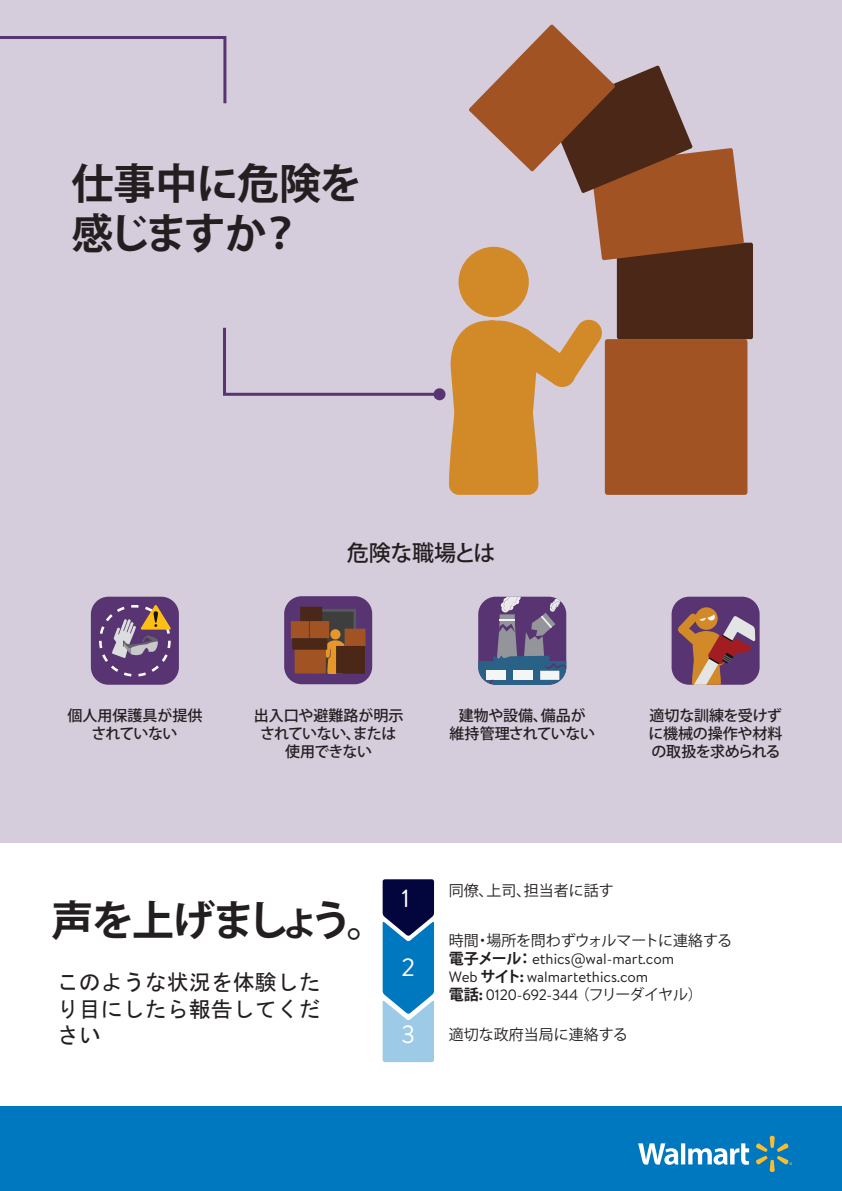
<style>
.page{position:relative;width:842px;height:1191px;background:#fff}
.page>*{position:absolute;margin:0;border:0;box-sizing:border-box;transform-origin:0 0}
.t1{font:700 42px/50.4px "Koz Go Std";letter-spacing:-.04em;color:#231f20}
.t2{font:700 42px "Koz Go Std";letter-spacing:-.07em;color:#231f20}
.t3{font:25px "Bogle";color:#fff}
.t4{font:22px/26.4px "MS Gothic";color:#231f20;text-align:justify}
.t5{font:500 22px "Koz Go Std";letter-spacing:-.015em;color:#231f20}
.t6{font:15px/18px "Bogle";color:#231f20}
.t7{font:500 15px/18px "Koz Go Std";letter-spacing:-.02em;color:#231f20;text-align:center}
.t8{font:15px "Koz Go Std";color:#231f20}
.t9{font:500 15px/18px "Koz Go Std";color:#231f20;text-align:center}
.s1{font-family:"Koz Go Std";font-weight:700}
.s2{font-family:"Myriad Pro";font-weight:700}
.s3{font-family:"Koz Go Std"}
</style>
<div class="page">
<div style="left:0;top:0;width:842px;height:842px;background:#d5ccdc"></div>
<div style="left:284px;top:596px;width:88px;height:88px;background:#583472;border-radius:18px"></div>
<svg style="left:312px;top:609px;width:44px;height:64px"></svg>
<div style="left:315px;top:612px;width:38px;height:61px;background:#3e3e3f"></div>
<div style="left:330px;top:629px;width:11px;height:10px;background:#e7972a;border-radius:50%"></div>
<div style="left:291px;top:621px;width:18px;height:17px;background:#a15324"></div>
<div style="left:345px;top:628px;width:20px;height:18px;background:#a15324"></div>
<div style="left:310px;top:621px;width:19px;height:17px;background:#a15324"></div>
<svg style="left:292px;top:638px;width:53px;height:36px;background:#8f5227"></svg>
<div style="left:300px;top:606px;width:22px;height:15px;background:#4a2717"></div>
<div style="left:336px;top:646px;width:29px;height:28px;background:#4a2717"></div>
<div style="left:478px;top:596px;width:88px;height:88px;background:#583472;border-radius:18px"></div>
<svg style="left:478px;top:661px;width:8px;height:21px"></svg>
<svg style="left:486px;top:596px;width:80px;height:88px"></svg>
<div style="left:672px;top:596px;width:88px;height:88px;background:#583472;border-radius:18px"></div>
<div style="left:695px;top:607px;width:23px;height:23px;background:#d28a29;border-radius:50%"></div>
<svg style="left:678px;top:613px;width:77px;height:71px"></svg>
<div style="left:91px;top:596px;width:88px;height:88px;background:#583472;border-radius:18px"></div>
<svg style="left:99px;top:605px;width:72px;height:71px"></svg>
<svg style="left:449px;top:24px;width:304px;height:471px"></svg>
<svg style="left:0;top:36px;width:227px;height:68px"></svg>
<svg style="left:223px;top:327px;width:219px;height:69px"></svg>
<div style="left:433px;top:388px;width:12px;height:12px;background:#583472;border-radius:50%"></div>
<div style="left:0;top:1106px;width:842px;height:85px;background:#0078c0"></div>
<svg style="left:638px;top:1143px;width:111px;height:22px"></svg>
<svg style="left:756px;top:1135px;width:36px;height:37px"></svg>
<svg style="left:383px;top:879px;width:51px;height:183px;background:#3d7bad"></svg>
<p class="t1" style="left:71px;top:161px;width:292px">仕事中に危険を感じますか？</p>
<p class="t5" style="left:347px;top:539px;width:150px">危険な職場とは</p>
<p class="t9" style="left:67px;top:707px;width:137px">個人用保護具が提供されていない</p>
<p class="t7" style="left:254px;top:707px;width:151px">出入口や避難路が明示されていない、または使用できない</p>
<p class="t7" style="left:450px;top:707px;width:147px">建物や設備、備品が維持管理されていない</p>
<p class="t7" style="left:648px;top:707px;width:135px;text-align:justify">適切な訓練を受けずに機械の操作や材料の取扱を求められる</p>
<p class="t2" style="left:51px;top:893px;width:339px">声を上げましょう。</p>
<p class="t4" style="left:57px;top:969px;width:266px">このような状況を体験したり目にしたら報告してください</p>
<p class="t3" style="left:402px;top:880px;width:10px">1</p>
<p class="t3" style="left:402px;top:950px;width:15px">2</p>
<p class="t3" style="left:402px;top:1016px;width:15px">3</p>
<p class="t8" style="left:449px;top:880px;width:166px">同僚、上司、担当者に話す</p>
<p class="t8" style="left:449px;top:931px;width:285px">時間・場所を問わずウォルマートに連絡する</p>
<p class="t6" style="left:449px;top:949px;width:255px"><span class="s1">電子メール：</span>ethics@wal-mart.com<br>Web <span class="s1">サイト</span><span class="s2">:</span> walmartethics.com<br><span class="s1">電話</span><span class="s2">:</span> 0120-692-344 <span class="s3">（フリーダイヤル）</span></p>
<p class="t8" style="left:449px;top:1025px;width:180px">適切な政府当局に連絡する</p>
</div>
